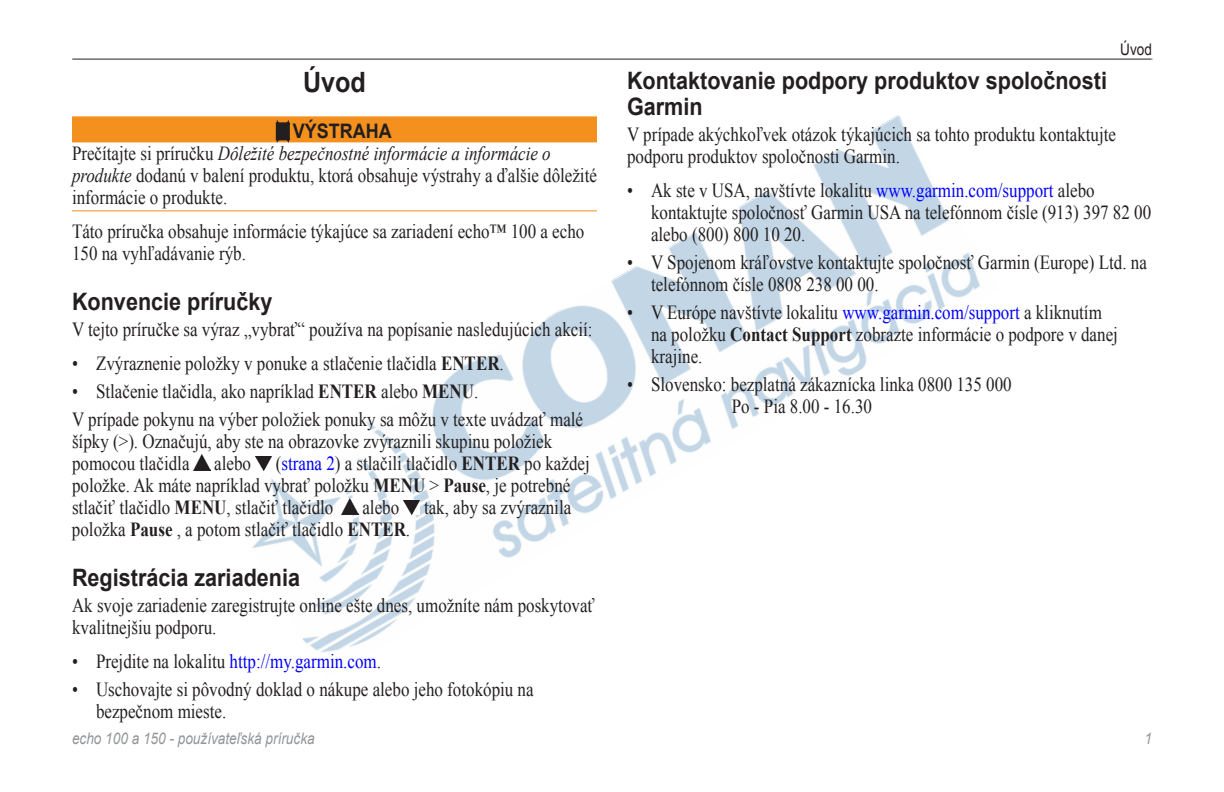
<style>
.page{position:relative;width:1224px;height:792px;background:#fff}
.page>*{position:absolute;margin:0;border:0;box-sizing:border-box;transform-origin:0 0}
.t1{font:700 28px "Arial";color:#231f20;scale:.9 1}
.t2{font:700 24px/26px "Arial";color:#231f20;scale:.9 1}
.t3{font:20px/22px "Times New Roman";color:#231f20;scale:.85 1}
.t4{font:700 20px "Arial";color:#231f20;scale:.9 1}
.t5{font:italic 16px "Arial";color:#939598;scale:.85 1}
.t6{font:16px "Arial";color:#231f20;scale:.85 1}
.s1{font-style:italic}
.s2{font-weight:700}
.s3{color:#00f}
</style>
<div class="page">
<svg style="left:72px;top:59px;width:1081px;height:1px"></svg>
<img style="left:224px;top:115px;width:756px;height:537px">
<div style="left:72px;top:116px;width:525px;height:26px;background:#f4901d"></div>
<hr style="left:72px;top:210px;width:525px;height:1px;background:#f4901d">
<svg style="left:272px;top:115px;width:22px;height:35px"></svg>
<img style="left:194px;top:455px;width:16px;height:15px">
<img style="left:255px;top:457px;width:17px;height:13px">
<img style="left:342px;top:499px;width:16px;height:15px">
<img style="left:404px;top:501px;width:16px;height:13px">
<h1 class="t1" style="left:303px;top:64px;width:71px">Úvod</h1>
<p class="t4" style="left:293px;top:118px;width:111px">Výstraha</p>
<p class="t3" style="left:72px;top:142px;width:619px">Prečítajte si príručku <span class="s1">Dôležité bezpečnostné informácie a informácie o produkte</span> dodanú v balení produktu, ktorá obsahuje výstrahy a ďalšie dôležité informácie o produkte.</p>
<p class="t3" style="left:72px;top:220px;width:604px">Táto príručka obsahuje informácie týkajúce sa zariadení echo™ 100 a echo<br>150 na vyhľadávanie rýb.</p>
<p class="t2" style="left:72px;top:290px;width:224px">Konvencie príručky</p>
<p class="t3" style="left:72px;top:318px;width:614px">V tejto príručke sa výraz „vybrať“ používa na popísanie nasledujúcich akcií:</p>
<p class="t3" style="left:72px;top:352px;width:510px">• Zvýraznenie položky v ponuke a stlačenie tlačidla <span class="s2">ENTER</span>.</p>
<p class="t3" style="left:72px;top:377px;width:603px;line-height:28px">• Stlačenie tlačidla, ako napríklad <span class="s2">ENTER</span> alebo <span class="s2">MENU</span>.<br>V prípade pokynu na výber položiek ponuky sa môžu v texte uvádzať malé</p>
<p class="t3" style="left:72px;top:430px;width:611px">šípky (&gt;). Označujú, aby ste na obrazovke zvýraznili skupinu položiek pomocou tlačidla alebo (<span class="s3">strana 2</span>) a stlačili tlačidlo <span class="s2">ENTER</span> po každej položke. Ak máte napríklad vybrať položku <span class="s2">MENU</span> &gt; <span class="s2">Pause</span>, je potrebné stlačiť tlačidlo <span class="s2">MENU</span>, stlačiť tlačidlo</p>
<p class="t3" style="left:72px;top:496px;width:589px;text-indent:290px">alebo tak, aby sa zvýraznila položka <span class="s2">Pause</span> , a potom stlačiť tlačidlo <span class="s2">ENTER</span>.</p>
<p class="t2" style="left:72px;top:566px;width:255px">Registrácia zariadenia</p>
<p class="t3" style="left:72px;top:594px;width:617px">Ak svoje zariadenie zaregistrujte online ešte dnes, umožníte nám poskytovať kvalitnejšiu podporu.</p>
<p class="t3" style="left:72px;top:650px;width:365px">• Prejdite na lokalitu <span class="s3">http://my.garmin.com</span>.</p>
<p class="t3" style="left:96px;top:678px;width:516px;text-indent:-24px">• Uschovajte si pôvodný doklad o nákupe alebo jeho fotokópiu na bezpečnom mieste.</p>
<p class="t6" style="left:1120px;top:39px;width:39px">Úvod</p>
<p class="t2" style="left:627px;top:69px;width:535px">Kontaktovanie podpory produktov spoločnosti<br>Garmin</p>
<p class="t3" style="left:627px;top:123px;width:577px">V prípade akýchkoľvek otázok týkajúcich sa tohto produktu kontaktujte podporu produktov spoločnosti Garmin.</p>
<p class="t3" style="left:651px;top:179px;width:590px;text-indent:-24px">• Ak ste v USA, navštívte lokalitu <span class="s3">www.garmin.com/support</span> alebo kontaktujte spoločnosť Garmin USA na telefónnom čísle (913) 397 82 00 alebo (800) 800 10 20.</p>
<p class="t3" style="left:651px;top:251px;width:585px;text-indent:-24px">• V Spojenom kráľovstve kontaktujte spoločnosť Garmin (Europe) Ltd. na telefónnom čísle 0808 238 00 00.</p>
<p class="t3" style="left:651px;top:301px;width:551px;text-indent:-24px">• V Európe navštívte lokalitu <span class="s3">www.garmin.com/support</span> a kliknutím na položku <span class="s2">Contact Support</span> zobrazte informácie o podpore v danej krajine.</p>
<p class="t3" style="left:732px;top:373px;width:331px;text-indent:-105px">• Slovensko: bezplatná zákaznícka linka 0800 135 000<br>Po - Pia 8.00 - 16.30</p>
<p class="t5" style="left:72px;top:728px;width:287px">echo 100 a 150 - používateľská príručka</p>
<p class="t5" style="left:1144px;top:728px;width:10px">1</p>
</div>
